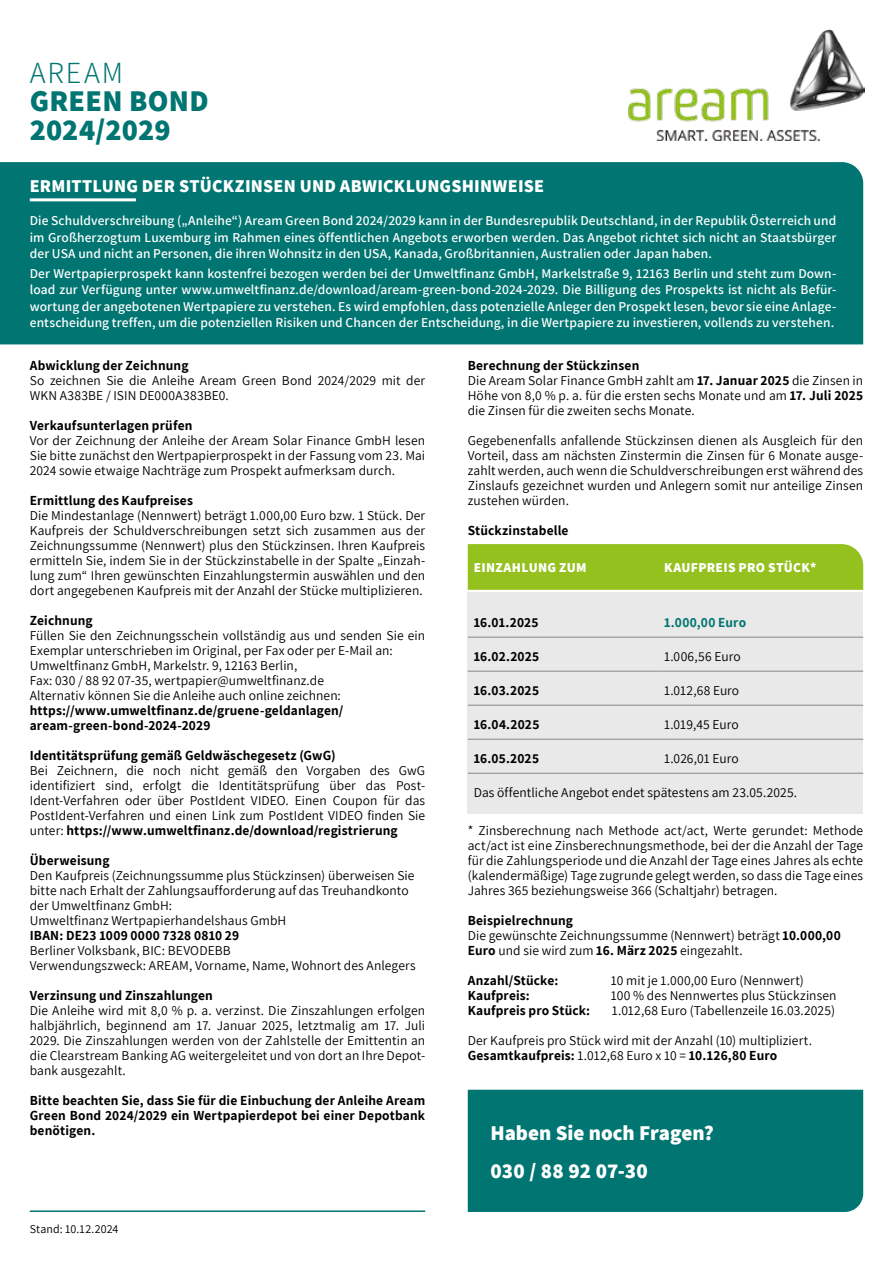
<style>
.page{position:relative;width:893px;height:1263px;background:#fff}
.page>*{position:absolute;margin:0;border:0;box-sizing:border-box;transform-origin:0 0}
.t1{font:800 30px/28.5px "Assistant";letter-spacing:.01em;color:#007571}
.t2{font:300 30px "Assistant";letter-spacing:.065em;color:#007571}
.t3{font:800 21px/38px "Assistant";color:#fff}
.t4{font:800 18px "Assistant";letter-spacing:.01em;color:#fff}
.t5{font:13.5px/15px "Assistant";letter-spacing:.005em;color:#000}
.t6{font:600 13.5px/16.2px "Assistant";letter-spacing:.005em;color:#fff;text-align:justify}
.t7{font:700 13.5px/15px "Assistant";letter-spacing:.01em;color:#000}
.t8{font:800 13.5px "Assistant";letter-spacing:.02em;color:#fff}
.t9{font:700 13.5px "Assistant";letter-spacing:.02em;color:#007571}
.t10{font:12px "Assistant";letter-spacing:.01em;color:#000}
.s1{font-weight:700}
</style>
<div class="page">
<div style="left:468px;top:1090px;width:395px;height:122px;background:#007571"></div>
<div style="left:468px;top:544px;width:395px;height:46px;background:#95c11f"></div>
<div style="left:0;top:162px;width:863px;height:182px;background:#007571"></div>
<div style="left:468px;top:593px;width:395px;height:221px;background:#e9e9e9"></div>
<hr style="left:468px;top:637px;width:190px;height:1px;background:#878787">
<hr style="left:658px;top:637px;width:205px;height:1px;background:#878787">
<hr style="left:468px;top:671px;width:190px;height:1px;background:#878787">
<hr style="left:658px;top:671px;width:205px;height:1px;background:#878787">
<hr style="left:468px;top:705px;width:190px;height:1px;background:#878787">
<hr style="left:658px;top:705px;width:205px;height:1px;background:#878787">
<hr style="left:468px;top:739px;width:190px;height:1px;background:#878787">
<hr style="left:658px;top:739px;width:205px;height:1px;background:#878787">
<hr style="left:468px;top:773px;width:190px;height:1px;background:#878787">
<hr style="left:658px;top:773px;width:205px;height:1px;background:#878787">
<hr style="left:30px;top:1210px;width:395px;height:2px;background:#007571">
<img style="left:628px;top:30px;width:237px;height:110px">
<hr style="left:30px;top:198px;width:106px;height:3px;background:#fff">
<h1 class="t2" style="left:30px;top:52px;width:95px">AREAM</h1>
<h1 class="t1" style="left:30px;top:86px;width:180px">GREEN BOND<br>2024/2029</h1>
<h3 class="t4" style="left:30px;top:174px;width:516px">ERMITTLUNG DER STÜCKZINSEN UND ABWICKLUNGSHINWEISE</h3>
<p class="t6" style="left:30px;top:212px;width:808px">Die Schuldverschreibung („Anleihe“) Aream Green Bond 2024/2029 kann in der Bundesrepublik Deutschland, in der Republik Österreich und im Großherzogtum Luxemburg im Rahmen eines öffentlichen Angebots erworben werden. Das Angebot richtet sich nicht an Staatsbürger der USA und nicht an Personen, die ihren Wohnsitz in den USA, Kanada, Großbritannien, Australien oder Japan haben.</p>
<p class="t6" style="left:30px;top:265px;width:808px">Der Wertpapierprospekt kann kostenfrei bezogen werden bei der Umweltfinanz GmbH, Markelstraße 9, 12163 Berlin und steht zum Down&shy;load zur Verfügung unter www.umweltfinanz.de/download/aream-green-bond-2024-2029. Die Billigung des Prospekts ist nicht als Befür&shy;wortung der angebotenen Wertpapiere zu verstehen. Es wird empfohlen, dass potenzielle Anleger den Prospekt lesen, bevor sie eine Anlage&shy;entscheidung treffen, um die potenziellen Risiken und Chancen der Entscheidung, in die Wertpapiere zu investieren, vollends zu verstehen.</p>
<p class="t5" style="left:468px;top:357px;width:397px"><span class="s1">Berechnung der Stückzinsen<br></span>Die Aream Solar Finance GmbH zahlt am <span class="s1">17. Januar 2025</span> die Zinsen in Höhe von 8,0 % p. a. für die ersten sechs Monate und am <span class="s1">17. Juli 2025 </span>die Zinsen für die zweiten sechs Monate.</p>
<p class="t5" style="left:468px;top:432px;width:397px;text-align:justify">Gegebenenfalls anfallende Stückzinsen dienen als Ausgleich für den Vorteil, dass am nächsten Zinstermin die Zinsen für 6 Monate ausge&shy;zahlt werden, auch wenn die Schuldverschreibungen erst während des Zinslaufs gezeichnet wurden und Anlegern somit nur anteilige Zinsen zustehen würden.</p>
<p class="t7" style="left:468px;top:522px;width:102px">Stückzinstabelle</p>
<p class="t7" style="left:30px;top:357px;width:160px">Abwicklung der Zeichnung</p>
<p class="t5" style="left:30px;top:372px;width:397px">So zeichnen Sie die Anleihe Aream Green Bond 2024/2029 mit der<br>WKN A383BE / ISIN DE000A383BE0.</p>
<p class="t7" style="left:30px;top:417px;width:164px">Verkaufsunterlagen prüfen</p>
<p class="t5" style="left:30px;top:432px;width:397px;text-align:justify">Vor der Zeichnung der Anleihe der Aream Solar Finance GmbH lesen Sie bitte zunächst den Wertpapierprospekt in der Fassung vom 23. Mai 2024 sowie etwaige Nachträge zum Prospekt aufmerksam durch.</p>
<p class="t7" style="left:30px;top:492px;width:165px">Ermittlung des Kaufpreises</p>
<p class="t5" style="left:30px;top:507px;width:397px;text-align:justify">Die Mindestanlage (Nennwert) beträgt 1.000,00 Euro bzw. 1 Stück. Der Kaufpreis der Schuldverschreibungen setzt sich zusammen aus der Zeichnungssumme (Nennwert) plus den Stückzinsen. Ihren Kaufpreis ermitteln Sie, indem Sie in der Stückzinstabelle in der Spalte „Einzah&shy;lung zum“ Ihren gewünschten Einzahlungstermin auswählen und den dort angegebenen Kaufpreis mit der Anzahl der Stücke multiplizieren.</p>
<p class="t7" style="left:30px;top:612px;width:64px">Zeichnung</p>
<p class="t5" style="left:30px;top:627px;width:397px">Füllen Sie den Zeichnungsschein vollständig aus und senden Sie ein Exemplar unterschrieben im Original, per Fax oder per E-Mail an:<br>Umweltfinanz GmbH, Markelstr. 9, 12163 Berlin,<br>Fax: 030 / 88 92 07-35, wertpapier@umweltfinanz.de<br>Alternativ können Sie die Anleihe auch online zeichnen:</p>
<p class="t7" style="left:30px;top:702px;width:315px">https://www.umweltfinanz.de/gruene-geldanlagen/ aream-green-bond-2024-2029</p>
<p class="t7" style="left:30px;top:747px;width:307px">Identitätsprüfung gemäß Geldwäschegesetz (GwG)</p>
<p class="t5" style="left:30px;top:762px;width:397px;text-align:justify">Bei Zeichnern, die noch nicht gemäß den Vorgaben des GwG identifiziert sind, erfolgt die Identitätsprüfung über das Post-Ident-Verfahren oder über PostIdent VIDEO. Einen Coupon für das PostIdent-Verfahren und einen Link zum PostIdent VIDEO finden Sie unter: <span class="s1">https://www.umweltfinanz.de/download/registrierung</span></p>
<p class="t7" style="left:30px;top:852px;width:81px">Überweisung</p>
<p class="t5" style="left:30px;top:867px;width:386px">Den Kaufpreis (Zeichnungssumme plus Stückzinsen) überweisen Sie bitte nach Erhalt der Zahlungsaufforderung auf das Treuhandkonto der Umweltfinanz GmbH:<br>Umweltfinanz Wertpapierhandelshaus GmbH</p>
<p class="t7" style="left:30px;top:927px;width:211px">IBAN: DE23 1009 0000 7328 0810 29</p>
<p class="t5" style="left:30px;top:942px;width:387px">Berliner Volksbank, BIC: BEVODEBB<br>Verwendungszweck: AREAM, Vorname, Name, Wohnort des Anlegers</p>
<p class="t7" style="left:30px;top:987px;width:185px">Verzinsung und Zinszahlungen</p>
<p class="t5" style="left:30px;top:1002px;width:397px;text-align:justify">Die Anleihe wird mit 8,0 % p. a. verzinst. Die Zinszahlungen erfolgen halbjährlich, beginnend am 17. Januar 2025, letztmalig am 17. Juli 2029. Die Zinszahlungen werden von der Zahlstelle der Emittentin an die Clearstream Banking AG weitergeleitet und von dort an Ihre Depot&shy;bank ausgezahlt.</p>
<p class="t7" style="left:30px;top:1092px;width:397px;text-align:justify">Bitte beachten Sie, dass Sie für die Einbuchung der Anleihe Aream Green Bond 2024/2029 ein Wertpapierdepot bei einer Depotbank benötigen.</p>
<p class="t8" style="left:474px;top:558px;width:114px">EINZAHLUNG ZUM</p>
<p class="t8" style="left:664px;top:558px;width:154px">KAUFPREIS PRO STÜCK*</p>
<p class="t7" style="left:474px;top:614px;width:66px">16.01.2025</p>
<p class="t9" style="left:664px;top:613px;width:84px">1.000,00 Euro</p>
<p class="t7" style="left:474px;top:648px;width:67px">16.02.2025</p>
<p class="t5" style="left:664px;top:648px;width:78px">1.006,56 Euro</p>
<p class="t7" style="left:474px;top:682px;width:67px">16.03.2025</p>
<p class="t5" style="left:664px;top:682px;width:77px">1.012,68 Euro</p>
<p class="t7" style="left:474px;top:716px;width:67px">16.04.2025</p>
<p class="t5" style="left:664px;top:716px;width:76px">1.019,45 Euro</p>
<p class="t7" style="left:474px;top:751px;width:67px">16.05.2025</p>
<p class="t5" style="left:664px;top:750px;width:76px">1.026,01 Euro</p>
<p class="t5" style="left:474px;top:784px;width:325px">Das öffentliche Angebot endet spätestens am 23.05.2025.</p>
<p class="t5" style="left:468px;top:822px;width:397px;text-align:justify">* Zinsberechnung nach Methode act/act, Werte gerundet: Methode act/act ist eine Zinsberechnungsmethode, bei der die Anzahl der Tage für die Zahlungsperiode und die Anzahl der Tage eines Jahres als echte (kalendermäßige) Tage zugrunde gelegt werden, so dass die Tage eines Jahres 365 beziehungsweise 366 (Schaltjahr) betragen.</p>
<p class="t5" style="left:468px;top:912px;width:374px"><span class="s1">Beispielrechnung<br></span>Die gewünschte Zeichnungssumme (Nennwert) beträgt <span class="s1">10.000,00<br>Euro</span> und sie wird zum <span class="s1">16. März 2025</span> eingezahlt.</p>
<p class="t7" style="left:468px;top:972px;width:92px">Anzahl/Stücke:</p>
<p class="t5" style="left:611px;top:972px;width:195px">10 mit je 1.000,00 Euro (Nennwert)</p>
<p class="t7" style="left:468px;top:987px;width:64px">Kaufpreis:</p>
<p class="t5" style="left:611px;top:987px;width:227px">100 % des Nennwertes plus Stückzinsen</p>
<p class="t7" style="left:468px;top:1002px;width:124px">Kaufpreis pro Stück:</p>
<p class="t5" style="left:612px;top:1002px;width:225px">1.012,68 Euro (Tabellenzeile 16.03.2025)</p>
<p class="t5" style="left:468px;top:1032px;width:346px">Der Kaufpreis pro Stück wird mit der Anzahl (10) multipliziert.<br><span class="s1">Gesamtkaufpreis:</span> 1.012,68 Euro x 10 = <span class="s1">10.126,80 Euro</span></p>
<h2 class="t3" style="left:490px;top:1113px;width:225px">Haben Sie noch Fragen?<br>030 / 88 92 07-30</h2>
<p class="t10" style="left:30px;top:1220px;width:90px">Stand: 10.12.2024</p>
</div>
